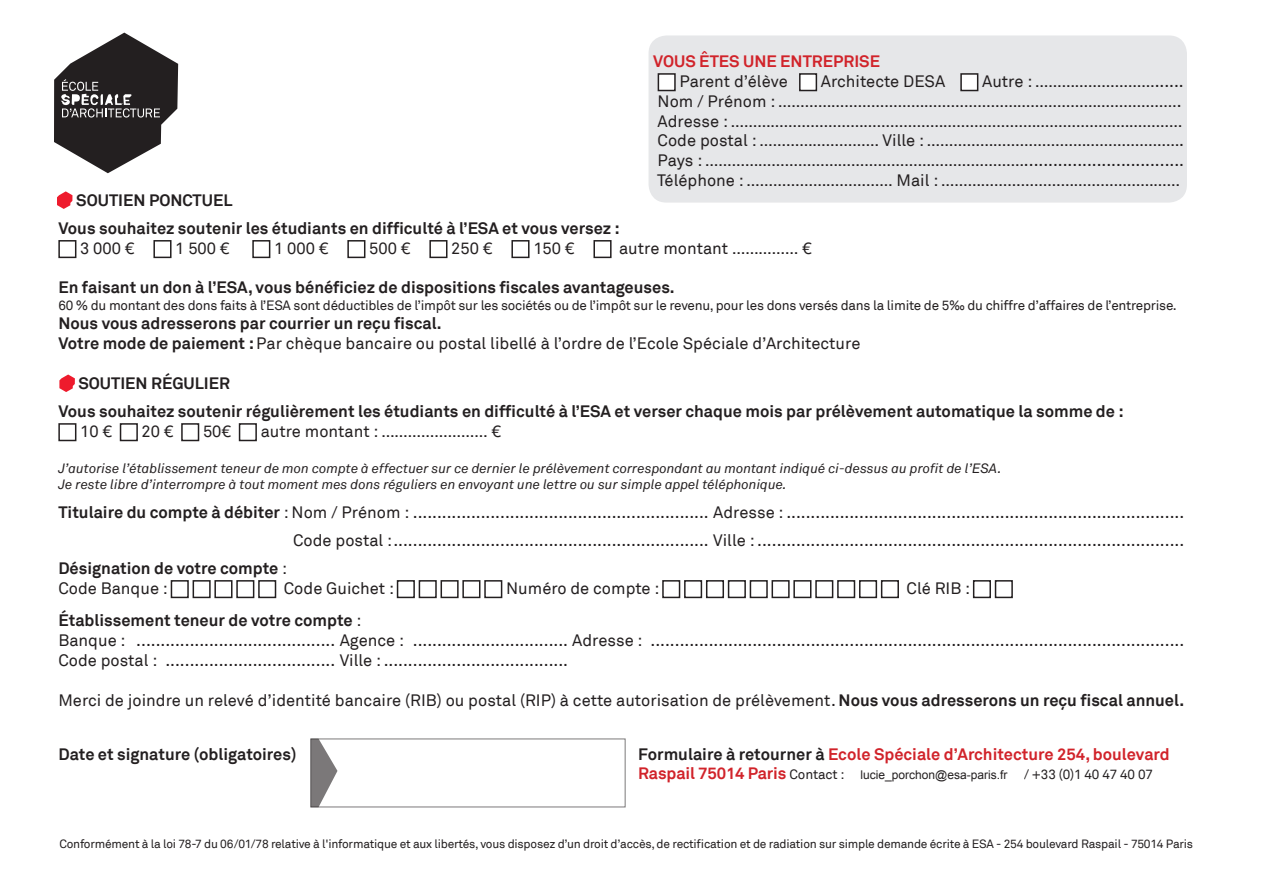
<style>
.page{position:relative;width:1263px;height:893px;background:#fff}
.page>*{position:absolute;margin:0;border:0;box-sizing:border-box;transform-origin:0 0}
.t1{font:16.5px/19.8px "Akkurat";color:#231f20}
.t2{font:700 16.5px/28.3px "Akkurat";color:#231f20}
.t3{font:700 16.5px "Akkurat";color:#d1232a}
.t4{font:italic 13.5px/16.2px "Akkurat";color:#231f20}
.t5{font:13.5px "Akkurat";letter-spacing:-.02em;color:#231f20}
.t6{font:12px "Akkurat";letter-spacing:-.02em;color:#231f20}
.t7{font:12px "Arial";color:#231f20}
.s1{font-weight:700}
.s2{font-weight:400}
.s3{color:#231f20}
.s4{font-weight:700;font-size:16.5px;color:#d1232a}
</style>
<div class="page">
<svg style="left:57px;top:191px;width:15px;height:18px"></svg>
<div style="left:58px;top:240px;width:18px;height:18px;border:2px solid #231f20"></div>
<div style="left:153px;top:240px;width:19px;height:18px;border:2px solid #231f20"></div>
<div style="left:252px;top:240px;width:18px;height:18px;border:2px solid #231f20"></div>
<div style="left:347px;top:240px;width:18px;height:18px;border:2px solid #231f20"></div>
<div style="left:429px;top:240px;width:18px;height:18px;border:2px solid #231f20"></div>
<div style="left:511px;top:240px;width:18px;height:18px;border:2px solid #231f20"></div>
<div style="left:593px;top:240px;width:18px;height:18px;border:2px solid #231f20"></div>
<svg style="left:59px;top:374px;width:16px;height:18px"></svg>
<div style="left:58px;top:423px;width:18px;height:18px;border:2px solid #231f20"></div>
<div style="left:120px;top:423px;width:18px;height:18px;border:2px solid #231f20"></div>
<div style="left:181px;top:423px;width:18px;height:18px;border:2px solid #231f20"></div>
<div style="left:239px;top:423px;width:18px;height:18px;border:2px solid #231f20"></div>
<div style="left:171px;top:580px;width:18px;height:18px;border:2px solid #231f20"></div>
<div style="left:193px;top:580px;width:18px;height:18px;border:2px solid #231f20"></div>
<div style="left:214px;top:580px;width:18px;height:18px;border:2px solid #231f20"></div>
<div style="left:236px;top:580px;width:18px;height:18px;border:2px solid #231f20"></div>
<div style="left:258px;top:580px;width:18px;height:18px;border:2px solid #231f20"></div>
<div style="left:397px;top:580px;width:18px;height:18px;border:2px solid #231f20"></div>
<div style="left:419px;top:580px;width:18px;height:18px;border:2px solid #231f20"></div>
<div style="left:440px;top:580px;width:19px;height:18px;border:2px solid #231f20"></div>
<div style="left:462px;top:580px;width:18px;height:18px;border:2px solid #231f20"></div>
<div style="left:484px;top:580px;width:18px;height:18px;border:2px solid #231f20"></div>
<div style="left:662px;top:580px;width:18px;height:18px;border:2px solid #231f20"></div>
<div style="left:684px;top:580px;width:18px;height:18px;border:2px solid #231f20"></div>
<div style="left:706px;top:580px;width:18px;height:18px;border:2px solid #231f20"></div>
<div style="left:728px;top:580px;width:18px;height:18px;border:2px solid #231f20"></div>
<div style="left:750px;top:580px;width:18px;height:18px;border:2px solid #231f20"></div>
<div style="left:771px;top:580px;width:19px;height:18px;border:2px solid #231f20"></div>
<div style="left:793px;top:580px;width:18px;height:18px;border:2px solid #231f20"></div>
<div style="left:815px;top:580px;width:18px;height:18px;border:2px solid #231f20"></div>
<div style="left:837px;top:580px;width:18px;height:18px;border:2px solid #231f20"></div>
<div style="left:859px;top:580px;width:18px;height:18px;border:2px solid #231f20"></div>
<div style="left:881px;top:580px;width:18px;height:18px;border:2px solid #231f20"></div>
<div style="left:973px;top:580px;width:18px;height:18px;border:2px solid #231f20"></div>
<div style="left:995px;top:580px;width:18px;height:18px;border:2px solid #231f20"></div>
<div style="left:648px;top:35px;width:539px;height:168px;background:#e6e7e9;border-radius:18px"></div>
<div style="left:658px;top:74px;width:17px;height:17px;background:#fff"></div>
<div style="left:658px;top:73px;width:18px;height:18px;border:2px solid #231f20"></div>
<div style="left:800px;top:74px;width:16px;height:17px;background:#fff"></div>
<div style="left:799px;top:73px;width:18px;height:18px;border:2px solid #231f20"></div>
<div style="left:961px;top:74px;width:17px;height:17px;background:#fff"></div>
<div style="left:960px;top:73px;width:18px;height:18px;border:2px solid #231f20"></div>
<svg style="left:311px;top:739px;width:26px;height:68px"></svg>
<svg style="left:54px;top:33px;width:124px;height:140px"></svg>
<p class="t3" style="left:653px;top:51px;width:228px">VOUS ÊTES UNE ENTREPRISE</p>
<p class="t1" style="left:679px;top:72px;width:110px">Parent d’élève</p>
<p class="t1" style="left:821px;top:72px;width:126px">Architecte DESA</p>
<p class="t1" style="left:657px;top:72px;width:528px;text-indent:325px">Autre : ………………………......<br>Nom / Prénom : ……………………………………………………………………………….<br>Adresse : ………………………………………………………………………………………… Code postal : ……………………… Ville : ………………………………………………….<br>Pays : ……………………………………………………………….................................<br>Téléphone : …………………………… Mail : ………………………………………………</p>
<p class="t2" style="left:58px;top:186px;width:563px;text-indent:18px">SOUTIEN PONCTUEL<br>Vous souhaitez soutenir les étudiants en difficulté à l’ESA et vous versez :</p>
<p class="t1" style="left:80px;top:239px;width:56px">3 000 €</p>
<p class="t1" style="left:175px;top:239px;width:56px">1 500 €</p>
<p class="t1" style="left:274px;top:239px;width:56px">1 000 €</p>
<p class="t1" style="left:369px;top:239px;width:43px">500 €</p>
<p class="t1" style="left:451px;top:239px;width:43px">250 €</p>
<p class="t1" style="left:533px;top:239px;width:43px">150 €</p>
<p class="t1" style="left:619px;top:239px;width:194px">autre montant …………… €</p>
<p class="t2" style="left:58px;top:274px;width:618px">En faisant un don à l’ESA, vous bénéficiez de dispositions fiscales avantageuses.</p>
<p class="t5" style="left:58px;top:297px;width:1120px">60 % du montant des dons faits à l’ESA sont déductibles de l’impôt sur les sociétés ou de l’impôt sur le revenu, pour les dons versés dans la limite de 5‰ du chiffre d’affaires de l’entreprise.</p>
<p class="t1" style="left:58px;top:314px;width:803px"><span class="s1">Nous vous adresserons par courrier un reçu fiscal.<br>Votre mode de paiement :</span>Par chèque bancaire ou postal libellé à l’ordre de l’Ecole Spéciale d’Architecture</p>
<p class="t2" style="left:58px;top:369px;width:1067px;text-indent:20px">SOUTIEN RÉGULIER<br>Vous souhaitez soutenir régulièrement les étudiants en difficulté à l’ESA et verser chaque mois par prélèvement automatique la somme de :</p>
<p class="t1" style="left:80px;top:422px;width:33px">10 €</p>
<p class="t1" style="left:142px;top:422px;width:33px">20 €</p>
<p class="t1" style="left:203px;top:422px;width:30px">50€</p>
<p class="t1" style="left:261px;top:422px;width:242px">autre montant : …………………… €</p>
<p class="t4" style="left:58px;top:460px;width:945px">J’autorise l’établissement teneur de mon compte à effectuer sur ce dernier le prélèvement correspondant au montant indiqué ci-dessus au profit de l’ESA.<br>Je reste libre d’interrompre à tout moment mes dons réguliers en envoyant une lettre ou sur simple appel téléphonique.</p>
<p class="t1" style="left:58px;top:502px;width:1127px"><span class="s1">Titulaire du compte à débiter</span> : Nom / Prénom : ............................................................. Adresse : ..................................................................................</p>
<p class="t1" style="left:293px;top:531px;width:892px">Code postal :................................................................. Ville : ........................................................................................</p>
<p class="t2" style="left:58px;top:554px;width:230px">Désignation de votre compte <span class="s2">:</span></p>
<p class="t1" style="left:58px;top:579px;width:111px">Code Banque :</p>
<p class="t1" style="left:284px;top:579px;width:112px">Code Guichet :</p>
<p class="t1" style="left:506px;top:579px;width:155px">Numéro de compte :</p>
<p class="t1" style="left:906px;top:579px;width:65px">Clé RIB :</p>
<p class="t1" style="left:58px;top:611px;width:1127px"><span class="s1">Établissement teneur de votre compte</span> :<br>Banque : ......................................... Agence : ................................ Adresse : ..............................................................................................................<br>Code postal : ................................... Ville : ......................................</p>
<p class="t1" style="left:58px;top:690px;width:1127px">Merci de joindre un relevé d’identité bancaire (RIB) ou postal (RIP) à cette autorisation de prélèvement. <span class="s1">Nous vous adresserons un reçu fiscal annuel.</span></p>
<p class="t2" style="left:58px;top:740px;width:240px">Date et signature (obligatoires)</p>
<p class="t3" style="left:638px;top:743px;width:533px"><span class="s3">Formulaire à retourner à</span> Ecole Spéciale d’Architecture 254, boulevard</p>
<p class="t5" style="left:638px;top:767px;width:516px"><span class="s4">Raspail 75014 Paris</span> Contact : khadija_guihia@esa-paris.fr / +33 (0)1 40 47 40 07</p>
<p class="t7" style="left:860px;top:767px;width:148px">lucie_porchon@esa-paris.fr</p>
<p class="t6" style="left:59px;top:837px;width:1135px">Conformément à la loi 78-7 du 06/01/78 relative à l'informatique et aux libertés, vous disposez d’un droit d’accès, de rectification et de radiation sur simple demande écrite à ESA - 254 boulevard Raspail - 75014 Paris</p>
</div>
